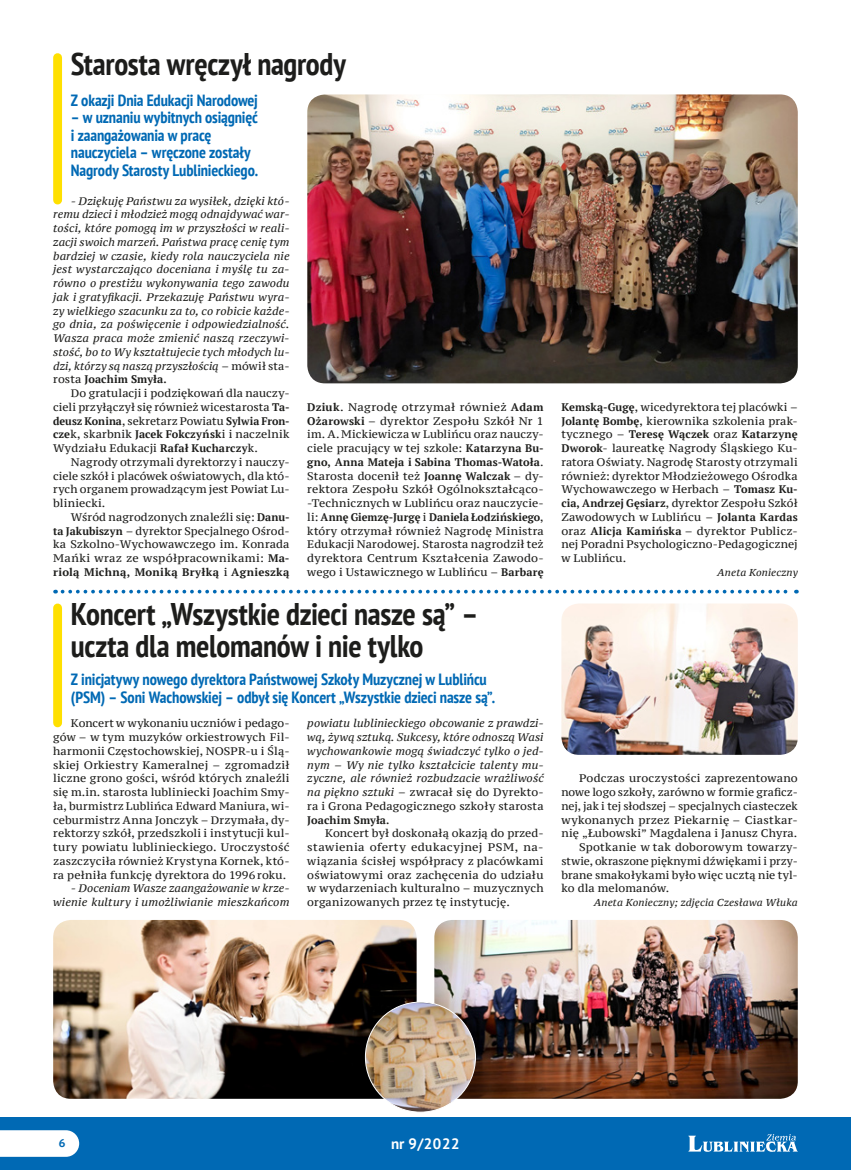
<style>
.page{position:relative;width:851px;height:1170px;background:#fff}
.page>*{position:absolute;margin:0;border:0;box-sizing:border-box;transform-origin:0 0}
._3_tytul{font:700 condensed 31.25px/31.9px "PT Sans";letter-spacing:-.01em;color:#1d1d1b}
._2_lid{font:700 condensed 16.25px/17.5px "PT Sans";letter-spacing:-.005em;color:#0069b4}
.t1{font:700 15px "PT Sans";color:#fff}
.t2{font:700 11.25px "PT Sans Caption";color:#0069b4}
._1_txt{font:11px/13.8px "PT Serif Caption";letter-spacing:.01em;color:#1d1d1b;text-align:justify}
._1_txt-2{font:italic 11px/13.8px "PT Serif Caption";letter-spacing:.015em;color:#1d1d1b;text-align:justify}
._4_podpis{font:italic 10px "PT Serif Caption";letter-spacing:.015em;color:#1d1d1b}
.s1{font-style:normal}
.s2{font-family:"PT Serif";font-weight:700;font-style:normal}
.s3{font-family:"PT Serif";font-weight:700}
</style>
<div class="page">
<div style="left:0;top:1116px;width:850px;height:53px;background:#0069b4"></div>
<svg style="left:0;top:1130px;width:79px;height:26px;background:#f4f8fb"></svg>
<svg style="left:688px;top:1134px;width:109px;height:17px"></svg>
<img style="left:307px;top:94px;width:490px;height:289px">
<svg style="left:63px;top:589px;width:733px;height:4px"></svg>
<div style="left:53px;top:58px;width:9px;height:142px;background:#ffe000"></div>
<div style="left:53px;top:608px;width:9px;height:114px;background:#ffe000"></div>
<img style="left:561px;top:603px;width:236px;height:151px">
<img style="left:53px;top:920px;width:363px;height:178px">
<img style="left:434px;top:920px;width:363px;height:178px">
<img style="left:365px;top:1001px;width:110px;height:110px;border-radius:55px">
<p class="_3_tytul" style="left:71px;top:47px;width:276px">Starosta wręczył nagrody</p>
<p class="_2_lid" style="left:71px;top:91px;width:188px">Z okazji Dnia Edukacji Narodowej</p>
<p class="_2_lid" style="left:71px;top:108px;width:188px">– w uznaniu wybitnych osiągnięć i zaangażowania w pracę nauczyciela – wręczone zostały<br>Nagrody Starosty Lublinieckiego.</p>
<p class="_1_txt-2" style="left:53px;top:194px;width:238px;text-indent:18px">- Dziękuję Państwu za wysiłek, dzięki któ&shy;remu dzieci i młodzież mogą odnajdywać war&shy;tości, które pomogą im w przyszłości w reali&shy;zacji swoich marzeń. Państwa pracę cenię tym bardziej w czasie, kiedy rola nauczyciela nie jest wystarczająco doceniana i myślę tu za&shy;równo o prestiżu wykonywania tego zawodu jak i gratyfikacji. Przekazuję Państwu wyra&shy;zy wielkiego szacunku za to, co robicie każde&shy;go dnia, za poświęcenie i odpowiedzialność.<br>Wasza praca może zmienić naszą rzeczywi&shy;stość, bo to Wy kształtujecie tych młodych lu&shy;dzi, którzy są naszą przyszłością <span class="s1">– mówił sta&shy;rosta</span> <span class="s2">Joachim Smyła.</span></p>
<p class="_1_txt" style="left:53px;top:386px;width:238px;text-indent:18px">Do gratulacji i podziękowań dla nauczy&shy;cieli przyłączył się również wicestarosta <span class="s3">Ta&shy;deusz Konina</span>, sekretarz Powiatu <span class="s3">Sylwia Fron&shy;cze</span>k, skarbnik <span class="s3">Jacek Fokczyńsk</span>i i naczelnik Wydziału Edukacji <span class="s3">Rafał Kucharczy</span>k.</p>
<p class="_1_txt" style="left:53px;top:455px;width:238px;text-indent:18px">Nagrody otrzymali dyrektorzy i nauczy&shy;ciele szkół i placówek oświatowych, dla któ&shy;rych organem prowadzącym jest Powiat Lu&shy;bliniecki.</p>
<p class="_1_txt" style="left:53px;top:510px;width:238px;text-indent:18px">Wśród nagrodzonych znaleźli się: <span class="s3">Danu&shy;ta Jakubiszyn</span> – dyrektor Specjalnego Ośrod&shy;ka Szkolno-‑Wychowawczego im. Konrada Mańki wraz ze współpracownikami: <span class="s3">Ma&shy;riolą Michną, Moniką Bryłką</span> i <span class="s3">Agnieszką</span></p>
<p class="_1_txt" style="left:307px;top:400px;width:238px;text-align:center"><span class="s3">Dziuk</span>. Nagrodę otrzymał również <span class="s3">Adam Ożarowski</span> – dyrektor Zespołu Szkół Nr 1 im. A.Mickiewicza w Lublińcu oraz nauczy&shy;ciele pracujący w tej szkole: <span class="s3">Katarzyna Bu&shy;gno, Anna Mateja i Sabina Thomas‑Watoła</span>.<br>Starosta docenił też <span class="s3">Joannę Walczak</span> – dy&shy;rektora Zespołu Szkół Ogólnokształcąco-Technicznych w Lublińcu oraz nauczycie&shy;li: <span class="s3">Annę Giemzę‑Jurgę</span> i <span class="s3">Daniela Łodzińskiego</span>, który otrzymał również Nagrodę Ministra Edukacji Narodowej. Starosta nagrodził też dyrektora Centrum Kształcenia Zawodo&shy;wego i Ustawicznego w Lublińcu – <span class="s3">Barbarę</span></p>
<p class="_1_txt" style="left:561px;top:400px;width:238px"><span class="s3">Kemską-Gugę</span>, wicedyrektora tej placówki – <span class="s3">Jolantę Bombę</span>, kierownika szkolenia prak&shy;tycznego – <span class="s3">Teresę Wączek</span> oraz <span class="s3">Katarzynę Dworok</span>- laureatkę Nagrody Śląskiego Ku&shy;ratora Oświaty. Nagrodę Starosty otrzymali również: dyrektor Młodzieżowego Ośrodka Wychowawczego w Herbach – <span class="s3">Tomasz Ku&shy;cia, Andrzej Gęsiarz</span>, dyrektor Zespołu Szkół Zawodowych w Lublińcu – <span class="s3">Jolanta Kardas </span>oraz <span class="s3">Alicja Kamińska</span> – dyrektor Publicz&shy;nej Poradni Psychologiczno-‑ Pedagogicznej w Lublińcu.</p>
<p class="_4_podpis" style="left:717px;top:566px;width:82px">Aneta Konieczny</p>
<p class="_3_tytul" style="left:71px;top:597px;width:409px">Koncert „Wszystkie dzieci nasze są” – uczta dla melomanów i nie tylko</p>
<p class="_2_lid" style="left:71px;top:670px;width:425px">Z inicjatywy nowego dyrektora Państwowej Szkoły Muzycznej w Lublińcu (PSM) – Soni Wachowskiej – odbył się Koncert „Wszystkie dzieci nasze są”.</p>
<p class="_1_txt" style="left:53px;top:716px;width:238px;text-indent:18px">Koncert w wykonaniu uczniów i pedago&shy;gów – w tym muzyków orkiestrowych Fil&shy;harmonii Częstochowskiej, NOSPR-‑u i Ślą&shy;skiej Orkiestry Kameralnej – zgromadził liczne grono gości, wśród których znaleźli się m.in. starosta lubliniecki Joachim Smy&shy;ła, burmistrz Lublińca Edward Maniura, wi&shy;ceburmistrz Anna Jonczyk – Drzymała, dy&shy;rektorzy szkół, przedszkoli i instytucji kul&shy;tury powiatu lublinieckiego. Uroczystość zaszczyciła również Krystyna Kornek, któ&shy;ra pełniła funkcję dyrektora do 1996 roku.</p>
<p class="_1_txt-2" style="left:53px;top:881px;width:238px;text-align:right">- Doceniam Wasze zaangażowanie w krze&shy;wienie kultury i umożliwianie mieszkańcom</p>
<p class="_1_txt-2" style="left:307px;top:716px;width:238px">powiatu lublinieckiego obcowanie z prawdzi&shy;wą, żywą sztuką. Sukcesy, które odnoszą Wasi wychowankowie mogą świadczyć tylko o jed&shy;nym – Wy nie tylko kształcicie talenty mu&shy;zyczne, ale również rozbudzacie wrażliwość na piękno sztuki <span class="s1">– zwracał się do Dyrekto&shy;ra i Grona Pedagogicznego szkoły starosta </span><span class="s2">Joachim Smyła.</span></p>
<p class="_1_txt" style="left:307px;top:826px;width:238px;text-indent:18px">Koncert był doskonałą okazją do przed&shy;stawienia oferty edukacyjnej PSM, na&shy;wiązania ścisłej współpracy z placówkami oświatowymi oraz zachęcenia do udziału w wydarzeniach kulturalno – muzycznych organizowanych przez tę instytucję.</p>
<p class="_1_txt" style="left:561px;top:771px;width:238px;text-indent:18px">Podczas uroczystości zaprezentowano nowe logo szkoły, zarówno w formie graficz&shy;nej, jak i tej słodszej – specjalnych ciasteczek wykonanych przez Piekarnię – Ciastkar&shy;nię „Łubowski” Magdalena i Janusz Chyra.</p>
<p class="_1_txt" style="left:561px;top:840px;width:238px;text-indent:18px">Spotkanie w tak doborowym towarzy&shy;stwie, okraszone pięknymi dźwiękami i przy&shy;brane smakołykami było więc ucztą nie tyl&shy;ko dla melomanów.</p>
<p class="_4_podpis" style="left:594px;top:896px;width:205px">Aneta Konieczny; zdjęcia Czesława Włuka</p>
<p class="t2" style="left:58px;top:1135px;width:9px">6</p>
<h3 class="t1" style="left:391px;top:1133px;width:70px">nr 9/2022</h3>
</div>
